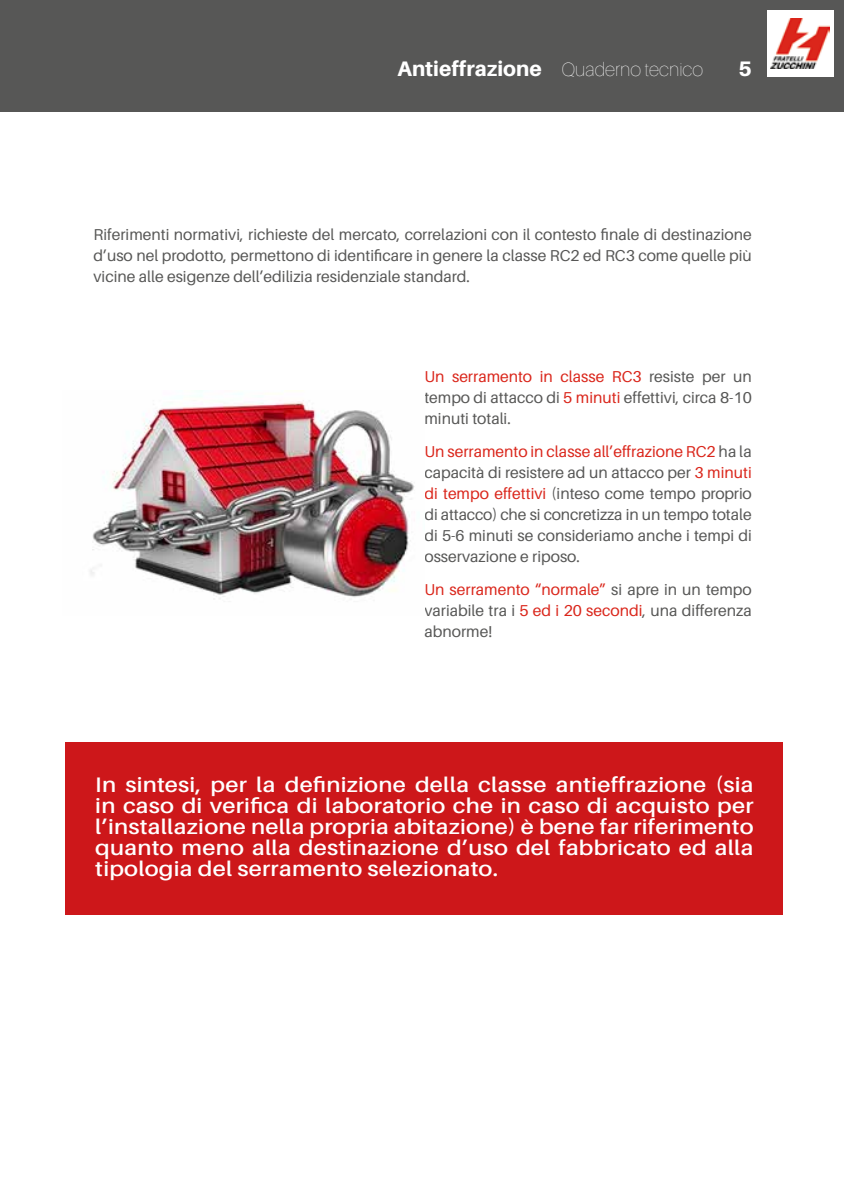
<style>
.page{position:relative;width:844px;height:1191px;background:#fff}
.page>*{position:absolute;margin:0;border:0;box-sizing:border-box;transform-origin:0 0}
.t1{font:600 21px/21px "Aileron";letter-spacing:.01em;color:#fff;text-align:justify;scale:1.11 1}
.t2{font:800 21px "Aileron";color:#fff}
.t3{font:200 19.25px "Aileron";color:#fff}
.t4{font:15.75px/21px "Aileron";color:#575756;text-align:justify}
.s1{font-weight:800;font-size:21px}
.s2{color:#da261b}
</style>
<div class="page">
<div style="left:0;top:0;width:843px;height:112px;background:#575756"></div>
<div style="left:766px;top:10px;width:67px;height:67px;background:#fff"></div>
<img style="left:770px;top:19px;width:59px;height:49px">
<img style="left:90px;top:390px;width:325px;height:207px">
<div style="left:65px;top:742px;width:718px;height:172px;background:#cd171a"></div>
<p class="t3" style="left:397px;top:59px;width:307px"><span class="s1">Antieffrazione</span> Quaderno tecnico</p>
<h1 class="t2" style="left:738px;top:57px;width:15px">5</h1>
<p class="t4" style="left:93px;top:224px;width:659px">Riferimenti normativi, richieste del mercato, correlazioni con il contesto finale di destinazione d’uso nel prodotto, permettono di identificare in genere la classe RC2 ed RC3 come quelle più vicine alle esigenze dell’edilizia residenziale standard.</p>
<p class="t4" style="left:424px;top:366px;width:329px"><span class="s2">Un serramento in classe RC3</span> resiste per un tempo di attacco di <span class="s2">5 minuti</span> effettivi, circa 8-10 minuti totali.</p>
<p class="t4" style="left:424px;top:441px;width:329px"><span class="s2">Un serramento in classe all’effrazione RC2</span> ha la capacità di resistere ad un attacco per <span class="s2">3 minuti di tempo effettivi</span> (inteso come tempo proprio di attacco) che si concretizza in un tempo totale di 5-6 minuti se consideriamo anche i tempi di osservazione e riposo.</p>
<p class="t4" style="left:424px;top:579px;width:329px"><span class="s2">Un serramento “normale”</span> si apre in un tempo variabile tra i <span class="s2">5 ed i 20 secondi</span>, una differenza abnorme!</p>
<p class="t1" style="left:95px;top:774px;width:594px">In sintesi, per la definizione della classe antieffrazione (sia in caso di verifica di laboratorio che in caso di acquisto per l’installazione nella propria abitazione) è bene far riferimento quanto meno alla destinazione d’uso del fabbricato ed alla tipologia del serramento selezionato.</p>
</div>
